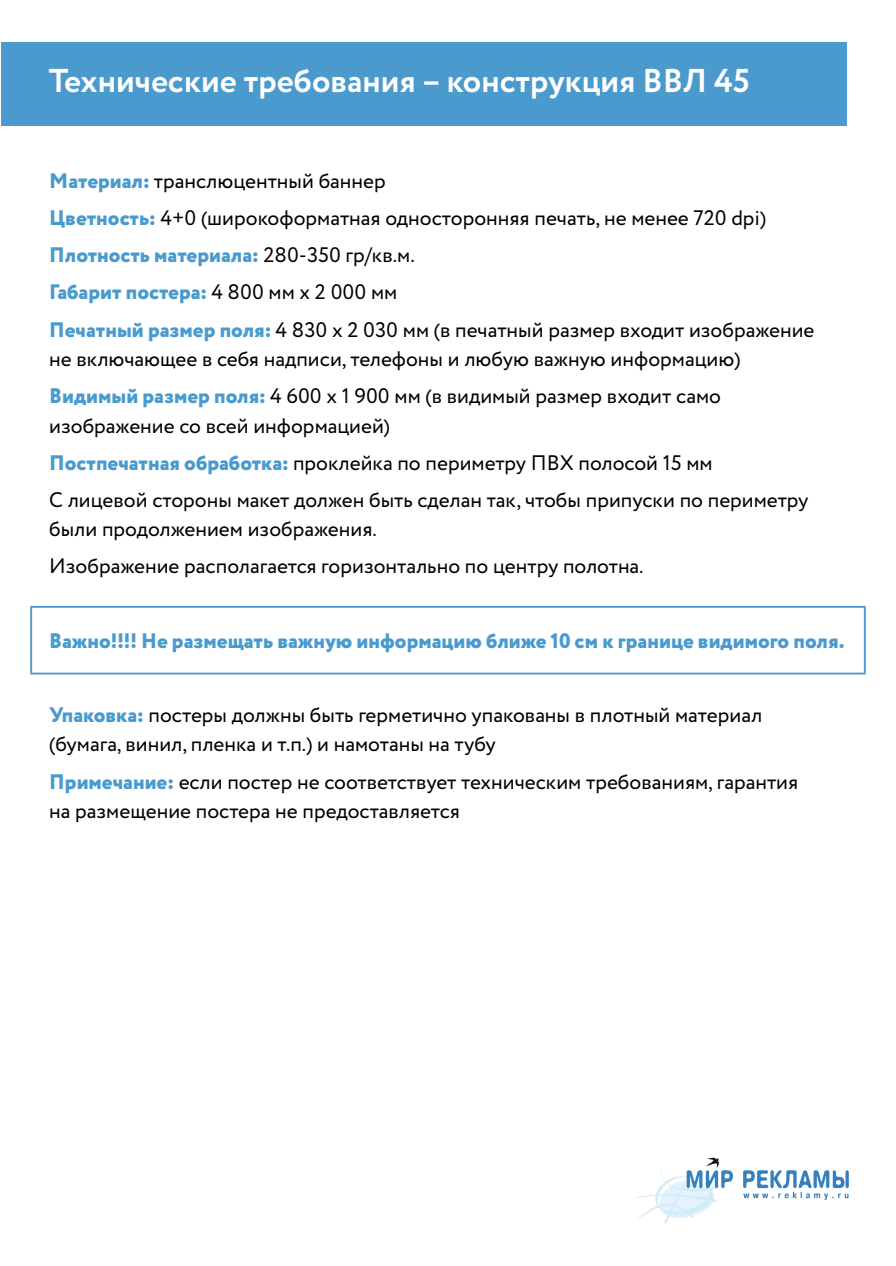
<style>
.page{position:relative;width:896px;height:1266px;background:#fff}
.page>*{position:absolute;margin:0;border:0;box-sizing:border-box;transform-origin:0 0}
.t1{font:700 33px "Circe";color:#fff}
.t2{font:21px/37.2px "Circe";color:#000}
.t3{font:800 21px "Circe";color:#499ace}
.s1{font-weight:800;color:#499ace}
</style>
<div class="page">
<div style="left:2px;top:42px;width:845px;height:84px;background:#4b9ace"></div>
<svg style="left:635px;top:1158px;width:98px;height:66px"></svg>
<svg style="left:743px;top:1170px;width:106px;height:30px"></svg>
<div style="left:30px;top:606px;width:836px;height:68px;border:2px solid #499ace"></div>
<h1 class="t1" style="left:49px;top:59px;width:702px">Технические требования – конструкция ВВЛ 45</h1>
<p class="t2" style="left:49px;top:163px;width:767px"><span class="s1">Материал:</span> транслюцентный баннер<br><span class="s1">Цветность:</span> 4+0 (широкоформатная односторонняя печать, не менее 720 dpi)<br><span class="s1">Плотность материала:</span> 280-350 гр/кв.м.<br><span class="s1">Габарит постера:</span> 4 800 мм х 2 000 мм<br><span class="s1">Печатный размер поля:</span> 4 830 х 2 030 мм (в печатный размер входит изображение</p>
<p class="t2" style="left:49px;top:341px;width:693px">не включающее в себя надписи, телефоны и любую важную информацию)<br><span class="s1">Видимый размер поля:</span> 4 600 х 1 900 мм (в видимый размер входит само</p>
<p class="t2" style="left:49px;top:408px;width:761px">изображение со всей информацией)<br><span class="s1">Постпечатная обработка:</span> проклейка по периметру ПВХ полосой 15 мм<br>С лицевой стороны макет должен быть сделан так, чтобы припуски по периметру</p>
<p class="t2" style="left:49px;top:512px;width:596px">были продолжением изображения.<br>Изображение располагается горизонтально по центру полотна.</p>
<p class="t3" style="left:49px;top:626px;width:797px">Важно!!!! Не размещать важную информацию ближе 10 см к границе видимого поля.</p>
<p class="t2" style="left:49px;top:701px;width:714px;line-height:29.4px"><span class="s1">Упаковка:</span> постеры должны быть герметично упакованы в плотный материал (бумага, винил, пленка и т.п.) и намотаны на тубу</p>
<p class="t2" style="left:49px;top:768px;width:750px;line-height:29.4px"><span class="s1">Примечание:</span> если постер не соответствует техническим требованиям, гарантия на размещение постера не предоставляется</p>
</div>
